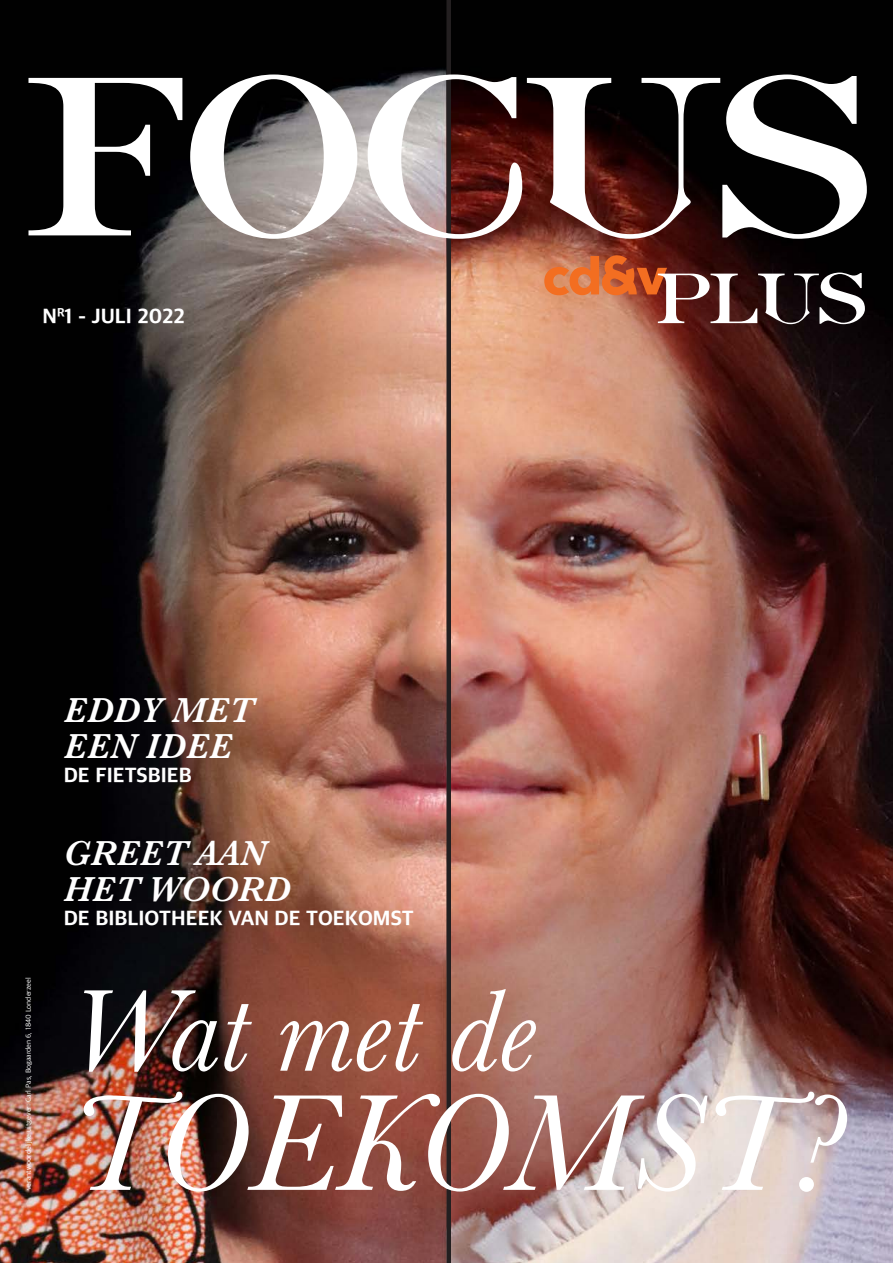
<style>
.page{position:relative;width:893px;height:1263px;background:#fff}
.page>*{position:absolute;margin:0;border:0;box-sizing:border-box;transform-origin:0 0}
.t1{font:210px "AT Sackers Heavy Roman";letter-spacing:-.06em;color:#fff}
.t2{font:italic 142.5px "Baskerville";color:#fff}
.t3{font:italic 120px "Baskerville";color:#fff}
.t4{font:66px "AT Sackers Heavy Roman";color:#fff}
.t5{font:italic 600 36px "Baskerville";color:#fff}
.t6{font:800 21px "Apple SD Gothic Neo";color:#fff}
.t7{font:7.5px "Apple SD Gothic Neo";color:#fff}
</style>
<div class="page">
<img style="left:0;top:0;width:893px;height:1263px">
<div style="left:446px;top:0;width:5px;height:1263px;background:#231f20"></div>
<svg style="left:544px;top:255px;width:123px;height:40px;background:#cb6231"></svg>
<p class="t1" style="left:22px;top:20px;width:857px">FOCUS</p>
<p class="t4" style="left:657px;top:255px;width:213px">PLUS</p>
<p class="t6" style="left:43px;top:305px;width:144px">N<sup>R</sup>1 - JULI 2022</p>
<p class="t5" style="left:64px;top:690px;width:191px">EDDY MET</p>
<p class="t5" style="left:64px;top:726px;width:170px">EEN IDEE</p>
<p class="t6" style="left:64px;top:764px;width:129px">DE FIETSBIEB</p>
<p class="t7" style="left:24px;top:1190px;width:214px;rotate:-90deg">verantwoordelijke uitgever: Carl Pas, Bogaarden 6, 1840 Londerzeel</p>
<p class="t5" style="left:64px;top:832px;width:204px">GREET AAN</p>
<p class="t5" style="left:64px;top:868px;width:228px">HET WOORD</p>
<p class="t6" style="left:64px;top:907px;width:351px">DE BIBLIOTHEEK VAN DE TOEKOMST</p>
<p class="t3" style="left:66px;top:960px;width:469px">Wat met de</p>
<p class="t2" style="left:66px;top:1059px;width:776px">TOEKOMST?</p>
</div>
